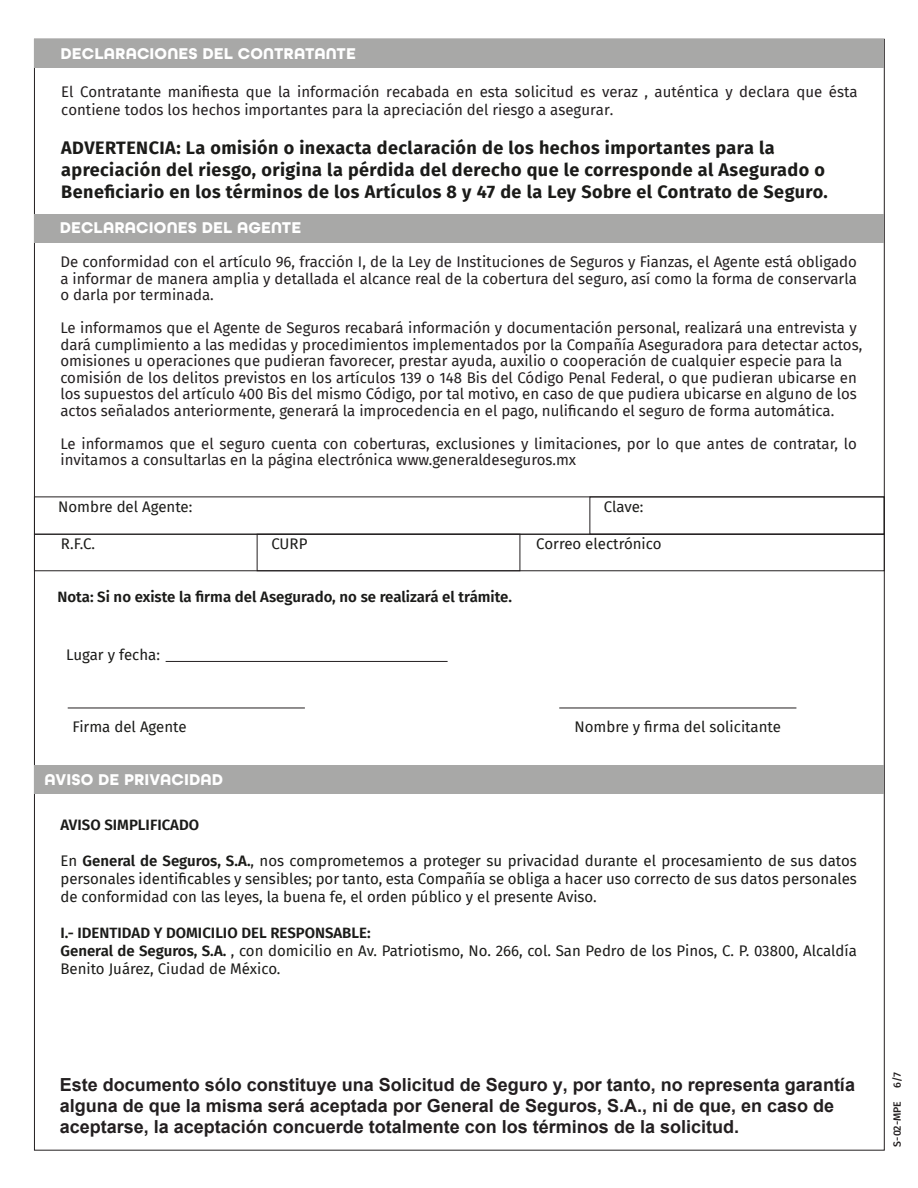
<style>
.page{position:relative;width:918px;height:1188px;background:#fff}
.page>*{position:absolute;margin:0;border:0;box-sizing:border-box;transform-origin:0 0}
.t1{font:700 18px/21.6px "Fira Sans";letter-spacing:.025em;color:#1b1b19}
.t2{font:700 18px/21px "Arial";color:#231f20}
.t3{font:700 16.5px "All Round Gothic";letter-spacing:.01em;color:#fff}
.t4{font:15px/16.5px "Fira Sans";color:#231f20}
.t5{font:15px/18px "Fira Sans";color:#1b1b19;text-align:justify}
.t6{font:600 15px "Fira Sans";color:#1b1b19}
.t7{font:500 10.5px "Fira Sans";color:#231f20}
.s1{font-weight:600}
</style>
<div class="page">
<div style="left:34px;top:214px;width:850px;height:28px;background:#a8a8a7"></div>
<div style="left:34px;top:534px;width:851px;height:37px;border:1px solid #231f20"></div>
<hr style="left:166px;top:661px;width:282px;height:1px;background:#231f20">
<hr style="left:559px;top:708px;width:237px;height:1px;background:#231f20">
<hr style="left:68px;top:708px;width:237px;height:1px;background:#231f20">
<div style="left:34px;top:39px;width:850px;height:28px;background:#a8a8a7"></div>
<div style="left:35px;top:765px;width:849px;height:28px;background:#a8a8a7"></div>
<p class="t3" style="left:60px;top:43px;width:297px">DECLARACIONES DEL CONTRATANTE</p>
<p class="t4" style="left:61px;top:82px;width:798px;line-height:18px">El Contratante manifiesta que la información recabada en esta solicitud es veraz , auténtica y declara que ésta contiene todos los hechos importantes para la apreciación del riesgo a asegurar.</p>
<p class="t1" style="left:61px;top:136px;width:768px">ADVERTENCIA: La omisión o inexacta declaración de los hechos importantes para la apreciación del riesgo, origina la pérdida del derecho que le corresponde al Asegurado o<br>Beneficiario en los términos de los Artículos 8 y 47 de la Ley Sobre el Contrato de Seguro.</p>
<p class="t3" style="left:60px;top:218px;width:243px">DECLARACIONES DEL AGENTE</p>
<p class="t4" style="left:60px;top:253px;width:798px;text-align:justify">De conformidad con el artículo 96, fracción I, de la Ley de Instituciones de Seguros y Fianzas, el Agente está obligado a informar de manera amplia y detallada el alcance real de la cobertura del seguro, así como la forma de conservarla o darla por terminada.</p>
<p class="t4" style="left:60px;top:319px;width:803px">Le informamos que el Agente de Seguros recabará información y documentación personal, realizará una entrevista y dará cumplimiento a las medidas y procedimientos implementados por la Compañía Aseguradora para detectar actos, omisiones u operaciones que pudieran favorecer, prestar ayuda, auxilio o cooperación de cualquier especie para la comisión de los delitos previstos en los artículos 139 o 148 Bis del Código Penal Federal, o que pudieran ubicarse en los supuestos del artículo 400 Bis del mismo Código, por tal motivo, en caso de que pudiera ubicarse en alguno de los actos señalados anteriormente, generará la improcedencia en el pago, nulificando el seguro de forma automática.</p>
<p class="t4" style="left:60px;top:435px;width:798px">Le informamos que el seguro cuenta con coberturas, exclusiones y limitaciones, por lo que antes de contratar, lo invitamos a consultarlas en la página electrónica www.generaldeseguros.mx</p>
<p class="t5" style="left:58px;top:497px;width:136px">Nombre del Agente:</p>
<p class="t5" style="left:604px;top:497px;width:41px">Clave:</p>
<p class="t5" style="left:61px;top:534px;width:36px">R.F.C.</p>
<p class="t5" style="left:271px;top:534px;width:38px">CURP</p>
<p class="t5" style="left:536px;top:534px;width:127px">Correo electrónico</p>
<p class="t6" style="left:58px;top:585px;width:456px">Nota: Si no existe la firma del Asegurado, no se realizará el trámite.</p>
<p class="t5" style="left:66px;top:645px;width:95px">Lugar y fecha:</p>
<p class="t5" style="left:72px;top:717px;width:116px">Firma del Agente</p>
<p class="t5" style="left:575px;top:717px;width:208px">Nombre y firma del solicitante</p>
<p class="t3" style="left:44px;top:769px;width:180px">AVISO DE PRIVACIDAD</p>
<p class="t6" style="left:60px;top:812px;width:140px">AVISO SIMPLIFICADO</p>
<p class="t5" style="left:60px;top:851px;width:798px">En <span class="s1">General de Seguros, S.A.</span>, nos comprometemos a proteger su privacidad durante el procesamiento de sus datos personales identificables y sensibles; por tanto, esta Compañía se obliga a hacer uso correcto de sus datos personales de conformidad con las leyes, la buena fe, el orden público y el presente Aviso.</p>
<p class="t5" style="left:60px;top:923px;width:798px;text-align:left"><span class="s1">I.- IDENTIDAD Y DOMICILIO DEL RESPONSABLE:<br>General de Seguros, S.A.</span> , con domicilio en Av. Patriotismo, No. 266, col. San Pedro de los Pinos, C. P. 03800, Alcaldía<br>Benito Juárez, Ciudad de México.</p>
<p class="t2" style="left:60px;top:1075px;width:797px">Este documento sólo constituye una Solicitud de Seguro y, por tanto, no representa garantía alguna de que la misma será aceptada por General de Seguros, S.A., ni de que, en caso de aceptarse, la aceptación concuerde totalmente con los términos de la solicitud.</p>
<p class="t7" style="left:889px;top:1088px;width:17px;rotate:-90deg">6/7</p>
<p class="t7" style="left:889px;top:1147px;width:47px;rotate:-90deg">S-02-MPE</p>
</div>
